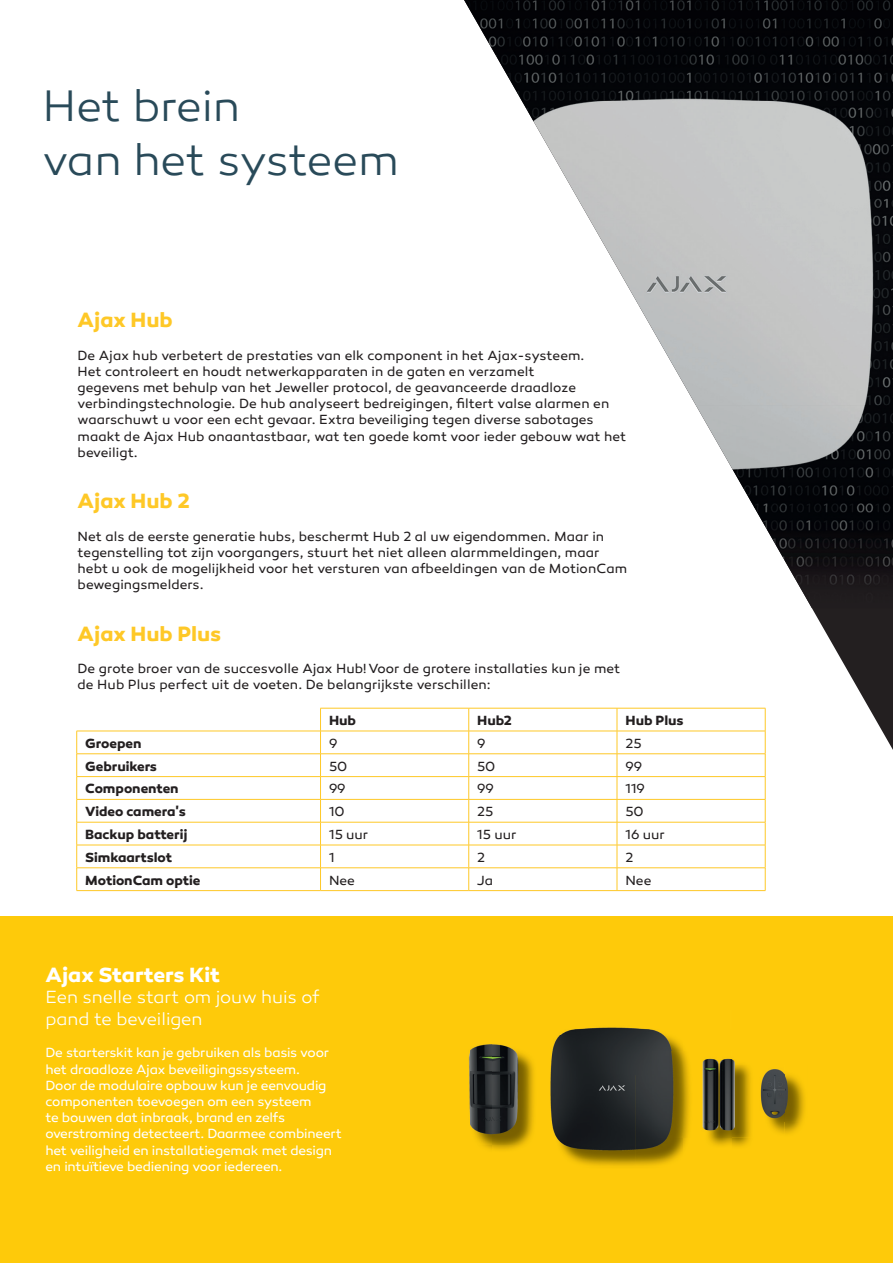
<style>
.page{position:relative;width:893px;height:1263px;background:#fff}
.page>*{position:absolute;margin:0;border:0;box-sizing:border-box;transform-origin:0 0}
.t1{font:300 45px/54px "Canaro";letter-spacing:-.005em;color:#294a59}
.t2{font:700 21px "Canaro";color:#fec827}
.t3{font:700 21px "Canaro";letter-spacing:-.005em;color:#fff}
.t4{font:300 18px/21.6px "Canaro";letter-spacing:-.005em;color:#fff}
.t5{font:13.5px/16.2px "Canaro";letter-spacing:.005em;color:#231f20}
.t6{font:13.5px/16.2px "Canaro";letter-spacing:-.015em;color:#fff}
.t7{font:700 13.5px "Canaro";letter-spacing:-.005em;color:#231f20}
</style>
<div class="page">
<div style="left:0;top:916px;width:893px;height:347px;background:#feca0a"></div>
<img style="left:482px;top:1122px;width:320px;height:28px">
<img style="left:684px;top:1051px;width:100px;height:87px">
<img style="left:580px;top:1027px;width:64px;height:2px">
<img style="left:559px;top:1029px;width:125px;height:46px">
<img style="left:683px;top:1029px;width:1px;height:22px">
<img style="left:541px;top:1075px;width:143px;height:91px">
<img style="left:493px;top:1145px;width:48px;height:5px">
<img style="left:683px;top:1138px;width:48px;height:28px">
<img style="left:731px;top:1066px;width:74px;height:56px">
<img style="left:469px;top:1036px;width:107px;height:109px">
<svg style="left:464px;top:608px;width:429px;height:142px"></svg>
<img style="left:464px;top:0;width:429px;height:101px">
<img style="left:522px;top:101px;width:371px;height:102px">
<img style="left:580px;top:202px;width:313px;height:102px">
<img style="left:638px;top:304px;width:255px;height:102px">
<img style="left:696px;top:405px;width:197px;height:102px">
<img style="left:754px;top:507px;width:139px;height:101px">
<hr style="left:320px;top:708px;width:149px;height:1px;background:#fec827">
<hr style="left:469px;top:708px;width:148px;height:1px;background:#fec827">
<hr style="left:617px;top:708px;width:148px;height:1px;background:#fec827">
<hr style="left:77px;top:731px;width:244px;height:1px;background:#fec827">
<hr style="left:321px;top:731px;width:148px;height:1px;background:#fec827">
<hr style="left:469px;top:731px;width:148px;height:1px;background:#fec827">
<hr style="left:617px;top:731px;width:148px;height:1px;background:#fec827">
<hr style="left:77px;top:753px;width:244px;height:1px;background:#fec827">
<hr style="left:321px;top:753px;width:148px;height:1px;background:#fec827">
<hr style="left:469px;top:753px;width:148px;height:1px;background:#fec827">
<hr style="left:617px;top:753px;width:148px;height:1px;background:#fec827">
<hr style="left:77px;top:776px;width:244px;height:1px;background:#fec827">
<hr style="left:321px;top:776px;width:148px;height:1px;background:#fec827">
<hr style="left:469px;top:776px;width:148px;height:1px;background:#fec827">
<hr style="left:617px;top:776px;width:148px;height:1px;background:#fec827">
<hr style="left:77px;top:799px;width:244px;height:1px;background:#fec827">
<hr style="left:321px;top:799px;width:148px;height:1px;background:#fec827">
<hr style="left:469px;top:799px;width:148px;height:1px;background:#fec827">
<hr style="left:617px;top:799px;width:148px;height:1px;background:#fec827">
<hr style="left:77px;top:822px;width:244px;height:1px;background:#fec827">
<hr style="left:321px;top:822px;width:148px;height:1px;background:#fec827">
<hr style="left:469px;top:822px;width:148px;height:1px;background:#fec827">
<hr style="left:617px;top:822px;width:148px;height:1px;background:#fec827">
<hr style="left:77px;top:845px;width:244px;height:1px;background:#fec827">
<hr style="left:321px;top:845px;width:148px;height:1px;background:#fec827">
<hr style="left:469px;top:845px;width:148px;height:1px;background:#fec827">
<hr style="left:617px;top:845px;width:148px;height:1px;background:#fec827">
<hr style="left:77px;top:867px;width:244px;height:1px;background:#fec827">
<svg style="left:76px;top:731px;width:1px;height:159px"></svg>
<hr style="left:321px;top:867px;width:148px;height:1px;background:#fec827">
<svg style="left:320px;top:708px;width:1px;height:182px"></svg>
<hr style="left:469px;top:867px;width:148px;height:1px;background:#fec827">
<svg style="left:468px;top:708px;width:1px;height:182px"></svg>
<hr style="left:617px;top:867px;width:148px;height:1px;background:#fec827">
<svg style="left:617px;top:708px;width:1px;height:182px"></svg>
<svg style="left:765px;top:708px;width:1px;height:182px"></svg>
<hr style="left:77px;top:890px;width:244px;height:1px;background:#fec827">
<hr style="left:321px;top:890px;width:148px;height:1px;background:#fec827">
<hr style="left:469px;top:890px;width:148px;height:1px;background:#fec827">
<hr style="left:617px;top:890px;width:148px;height:1px;background:#fec827">
<h1 class="t1" style="left:43px;top:80px;width:358px">Het brein<br>van het systeem</h1>
<h2 class="t2" style="left:78px;top:307px;width:97px">Ajax Hub</h2>
<p class="t5" style="left:78px;top:347px;width:550px">De Ajax hub verbetert de prestaties van elk component in het Ajax-systeem.<br>Het controleert en houdt netwerkapparaten in de gaten en verzamelt<br>gegevens met behulp van het Jeweller protocol, de geavanceerde draadloze verbindingstechnologie. De hub analyseert bedreigingen, filtert valse alarmen en waarschuwt u voor een echt gevaar. Extra beveiliging tegen diverse sabotages maakt de Ajax Hub onaantastbaar, wat ten goede komt voor ieder gebouw wat het beveiligt.</p>
<h2 class="t2" style="left:78px;top:488px;width:114px">Ajax Hub 2</h2>
<p class="t5" style="left:78px;top:528px;width:551px">Net als de eerste generatie hubs, beschermt Hub 2 al uw eigendommen. Maar in tegenstelling tot zijn voorgangers, stuurt het niet alleen alarmmeldingen, maar hebt u ook de mogelijkheid voor het versturen van afbeeldingen van de MotionCam bewegingsmelders.</p>
<h2 class="t2" style="left:78px;top:621px;width:145px">Ajax Hub Plus</h2>
<p class="t5" style="left:78px;top:661px;width:544px">De grote broer van de succesvolle Ajax Hub! Voor de grotere installaties kun je met de Hub Plus perfect uit de voeten. De belangrijkste verschillen:</p>
<p class="t7" style="left:329px;top:712px;width:29px">Hub</p>
<p class="t7" style="left:477px;top:712px;width:36px">Hub2</p>
<p class="t7" style="left:625px;top:712px;width:60px">Hub Plus</p>
<p class="t7" style="left:85px;top:735px;width:58px">Groepen</p>
<p class="t5" style="left:329px;top:735px;width:10px">9</p>
<p class="t5" style="left:477px;top:735px;width:10px">9</p>
<p class="t5" style="left:625px;top:735px;width:18px">25</p>
<p class="t7" style="left:85px;top:757px;width:73px">Gebruikers</p>
<p class="t5" style="left:329px;top:758px;width:20px">50</p>
<p class="t5" style="left:477px;top:758px;width:20px">50</p>
<p class="t5" style="left:625px;top:758px;width:18px">99</p>
<p class="t7" style="left:85px;top:780px;width:95px">Componenten</p>
<p class="t5" style="left:329px;top:781px;width:18px">99</p>
<p class="t5" style="left:477px;top:781px;width:18px">99</p>
<p class="t5" style="left:625px;top:781px;width:21px">119</p>
<p class="t7" style="left:85px;top:803px;width:102px">Video camera's</p>
<p class="t5" style="left:329px;top:804px;width:17px">10</p>
<p class="t5" style="left:477px;top:804px;width:18px">25</p>
<p class="t5" style="left:625px;top:804px;width:20px">50</p>
<p class="t7" style="left:85px;top:826px;width:104px">Backup batterij</p>
<p class="t5" style="left:329px;top:826px;width:41px">15 uur</p>
<p class="t5" style="left:477px;top:826px;width:41px">15 uur</p>
<p class="t5" style="left:625px;top:826px;width:41px">16 uur</p>
<p class="t7" style="left:85px;top:849px;width:88px">Simkaartslot</p>
<p class="t5" style="left:329px;top:849px;width:7px">1</p>
<p class="t5" style="left:477px;top:849px;width:9px">2</p>
<p class="t5" style="left:625px;top:849px;width:9px">2</p>
<p class="t7" style="left:85px;top:871px;width:117px">MotionCam optie</p>
<p class="t5" style="left:329px;top:872px;width:27px">Nee</p>
<p class="t5" style="left:477px;top:872px;width:17px">Ja</p>
<p class="t5" style="left:625px;top:872px;width:27px">Nee</p>
<h2 class="t3" style="left:45px;top:961px;width:176px">Ajax Starters Kit</h2>
<h3 class="t4" style="left:45px;top:987px;width:275px">Een snelle start om jouw huis of pand te beveiligen</h3>
<p class="t6" style="left:45px;top:1045px;width:298px">De starterskit kan je gebruiken als basis voor het draadloze Ajax beveiligingssysteem.<br>Door de modulaire opbouw kun je eenvoudig componenten toevoegen om een systeem<br>te bouwen dat inbraak, brand en zelfs overstroming detecteert. Daarmee combineert het veiligheid en installatiegemak met design en intuïtieve bediening voor iedereen.</p>
</div>
